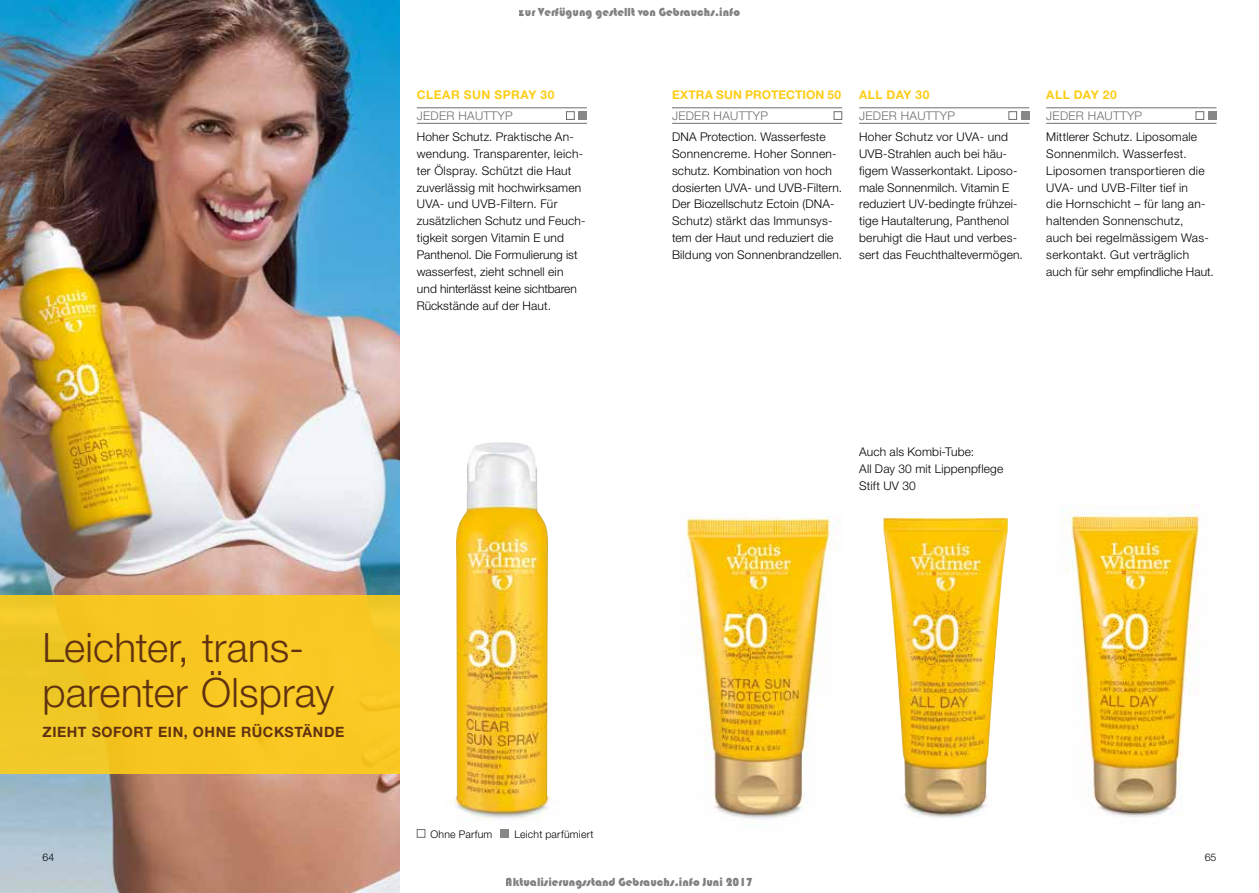
<style>
.page{position:relative;width:1259px;height:893px;background:#fff}
.page>*{position:absolute;margin:0;border:0;box-sizing:border-box;transform-origin:0 0}
.t1{font:300 40.5px/45px "Helvetica Neue";color:#603210}
.t2{font:700 14.25px "Helvetica Neue";letter-spacing:.04em;color:#603210}
.t3{font:300 12px/16.8px "Helvetica Neue";letter-spacing:.015em;color:#000}
.t4{font:12px "Bauhaus 93";color:rgb(0 0 0/.5)}
.t5{font:300 12px "Helvetica Neue";letter-spacing:.025em;color:#6e6e6e}
.t6{font:700 12px "Helvetica Neue";letter-spacing:.005em;color:#fecd17}
.t7{font:700 12px "Helvetica Neue";letter-spacing:.025em;color:#fecd17}
.t8{font:700 12px "Helvetica Neue";letter-spacing:.045em;color:#fecd17}
.t9{font:300 10.5px "Helvetica Neue";letter-spacing:.02em;color:#000}
</style>
<div class="page">
<img style="left:1064px;top:504px;width:136px;height:313px">
<img style="left:883px;top:518px;width:125px;height:300px">
<img style="left:686px;top:516px;width:156px;height:303px">
<img style="left:449px;top:442px;width:102px;height:378px">
<img style="left:0;top:0;width:400px;height:893px">
<hr style="left:859px;top:108px;width:170px;height:1px;background:#6e6e6e">
<hr style="left:859px;top:123px;width:170px;height:1px;background:#6e6e6e">
<div style="left:1008px;top:111px;width:9px;height:9px;border:1px solid #6e6e6e"></div>
<div style="left:1020px;top:111px;width:9px;height:9px;background:#868786"></div>
<hr style="left:1046px;top:108px;width:170px;height:1px;background:#6e6e6e">
<hr style="left:1046px;top:123px;width:170px;height:1px;background:#6e6e6e">
<div style="left:1195px;top:111px;width:9px;height:9px;border:1px solid #6e6e6e"></div>
<div style="left:1208px;top:111px;width:8px;height:9px;background:#868786"></div>
<div style="left:417px;top:829px;width:8px;height:9px;border:1px solid #6e6e6e"></div>
<div style="left:500px;top:829px;width:9px;height:9px;background:#868786"></div>
<hr style="left:417px;top:108px;width:170px;height:1px;background:#6e6e6e">
<hr style="left:417px;top:123px;width:170px;height:1px;background:#6e6e6e">
<div style="left:566px;top:111px;width:8px;height:9px;border:1px solid #6e6e6e"></div>
<div style="left:578px;top:111px;width:9px;height:9px;background:#868786"></div>
<hr style="left:672px;top:108px;width:170px;height:1px;background:#6e6e6e">
<hr style="left:672px;top:123px;width:170px;height:1px;background:#6e6e6e">
<div style="left:833px;top:111px;width:9px;height:9px;border:1px solid #6e6e6e"></div>
<div style="left:0;top:595px;width:400px;height:179px;background:#f8c823"></div>
<h1 class="t1" style="left:43px;top:624px;width:293px">Leichter, trans&shy;parenter Ölspray</h1>
<p class="t2" style="left:43px;top:723px;width:303px">ZIEHT SOFORT EIN, OHNE RÜCKSTÄNDE</p>
<p class="t4" style="left:519px;top:6px;width:223px">zur Verfügung gestellt von Gebrauchs.info</p>
<p class="t8" style="left:417px;top:87px;width:139px">CLEAR SUN SPRAY 30</p>
<p class="t5" style="left:417px;top:108px;width:97px">JEDER HAUTTYP</p>
<p class="t3" style="left:417px;top:128px;width:169px">Hoher Schutz. Praktische An&shy;wendung. Transparenter, leich&shy;ter Ölspray. Schützt die Haut zuverlässig mit hochwirksamen<br>UVA- und UVB-Filtern. Für zusätzlichen Schutz und Feuch&shy;tigkeit sorgen Vitamin E und<br>Panthenol. Die Formulierung ist wasserfest, zieht schnell ein und hinterlässt keine sichtbaren<br>Rückstände auf der Haut.</p>
<p class="t6" style="left:672px;top:87px;width:171px">EXTRA SUN PROTECTION 50</p>
<p class="t5" style="left:672px;top:108px;width:97px">JEDER HAUTTYP</p>
<p class="t3" style="left:672px;top:128px;width:172px">DNA Protection. Wasserfeste<br>Sonnencreme. Hoher Sonnen&shy;schutz. Kombination von hoch dosierten UVA- und UVB-Filtern.<br>Der Biozellschutz Ectoin (DNA-<br>Schutz) stärkt das Immunsys&shy;tem der Haut und reduziert die<br>Bildung von Sonnenbrandzellen.</p>
<p class="t7" style="left:859px;top:87px;width:72px">ALL DAY 30</p>
<p class="t5" style="left:859px;top:108px;width:97px">JEDER HAUTTYP</p>
<p class="t3" style="left:859px;top:128px;width:165px">Hoher Schutz vor UVA- und<br>UVB-Strahlen auch bei häu&shy;figem Wasserkontakt. Liposo&shy;male Sonnenmilch. Vitamin E reduziert UV-bedingte frühzei&shy;tige Hautalterung, Panthenol beruhigt die Haut und verbes&shy;sert das Feuchthaltevermögen.</p>
<p class="t7" style="left:1046px;top:87px;width:72px">ALL DAY 20</p>
<p class="t5" style="left:1046px;top:108px;width:97px">JEDER HAUTTYP</p>
<p class="t3" style="left:1046px;top:128px;width:169px">Mittlerer Schutz. Liposomale<br>Sonnenmilch. Wasserfest.<br>Liposomen transportieren die<br>UVA- und UVB-Filter tief in<br>die Hornschicht – für lang an&shy;haltenden Sonnenschutz,<br>auch bei regelmässigem Was&shy;serkontakt. Gut verträglich auch für sehr empfindliche Haut.</p>
<p class="t3" style="left:859px;top:443px;width:146px">Auch als Kombi-Tube:<br>All Day 30 mit Lippenpflege<br>Stift UV 30</p>
<p class="t9" style="left:430px;top:827px;width:63px">Ohne Parfum</p>
<p class="t9" style="left:514px;top:827px;width:81px">Leicht parfümiert</p>
<p class="t9" style="left:43px;top:851px;width:13px">64</p>
<p class="t9" style="left:1204px;top:851px;width:13px">65</p>
<p class="t4" style="left:506px;top:875px;width:249px">Aktualisierungsstand Gebrauchs.info Juni 2017</p>
</div>
